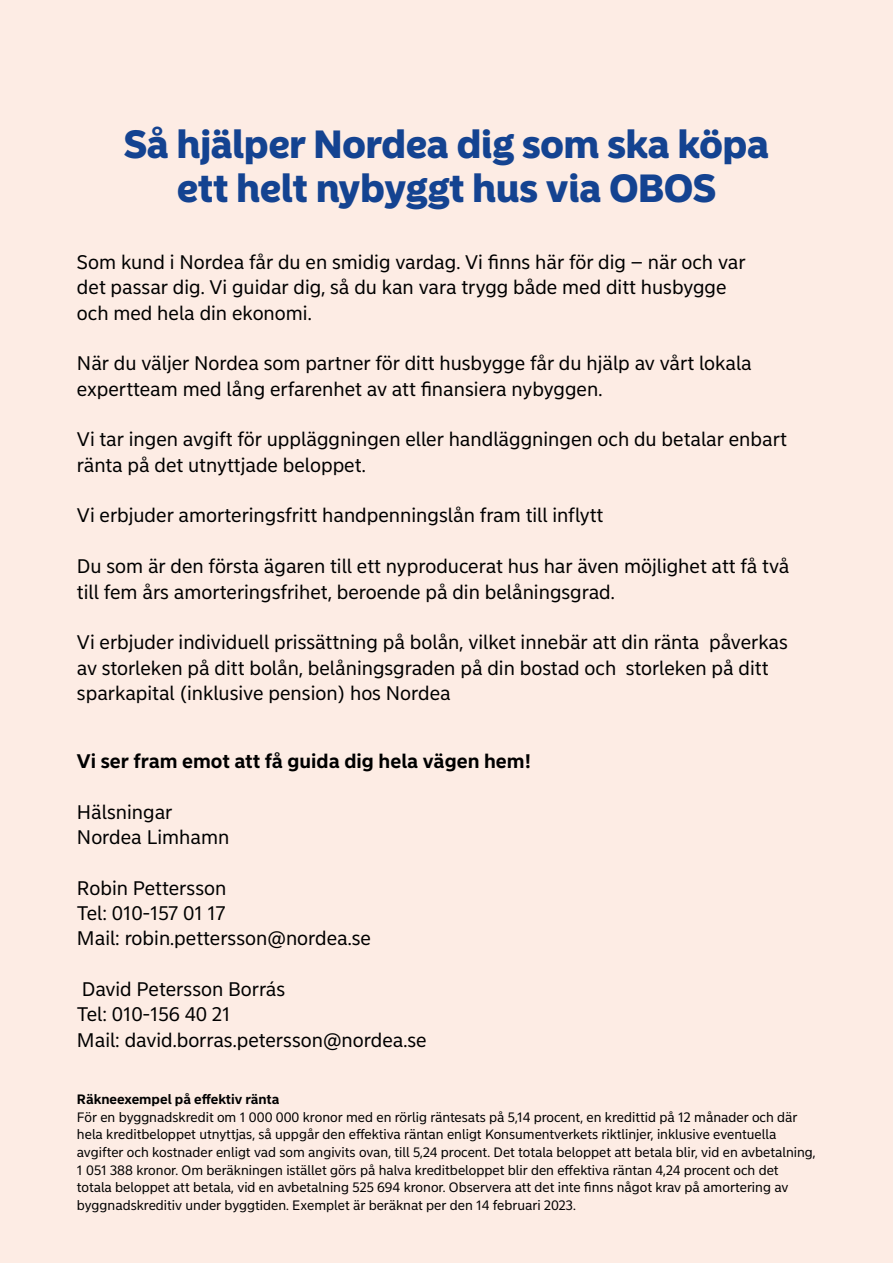
<style>
.page{position:relative;width:893px;height:1263px;background:#fdece4}
.page>*{position:absolute;margin:0;border:0;box-sizing:border-box;transform-origin:0 0}
.t1{font:900 39px "Nordea Sans Large";color:#144391}
.t2{font:19.5px/25.3px "Nordea Sans Small";color:#000}
.t3{font:700 19.5px "Nordea Sans Small";color:#000}
.t4{font:13.5px/17.5px "Nordea Sans Small";color:#000}
.t5{font:700 13.5px "Nordea Sans Small";color:#000}
</style>
<div class="page">
<p class="t1" style="left:124px;top:120px;width:646px">Så hjälper Nordea dig som ska köpa</p>
<p class="t1" style="left:177px;top:164px;width:540px">ett helt nybyggt hus via OBOS</p>
<p class="t2" style="left:77px;top:250px;width:670px">Som kund i Nordea får du en smidig vardag. Vi finns här för dig – när och var</p>
<p class="t2" style="left:77px;top:275px;width:651px">det passar dig. Vi guidar dig, så du kan vara trygg både med ditt husbygge</p>
<p class="t2" style="left:77px;top:300px;width:236px">och med hela din ekonomi.</p>
<p class="t2" style="left:77px;top:351px;width:676px">När du väljer Nordea som partner för ditt husbygge får du hjälp av vårt lokala expertteam med lång erfarenhet av att finansiera nybyggen.</p>
<p class="t2" style="left:77px;top:427px;width:711px">Vi tar ingen avgift för uppläggningen eller handläggningen och du betalar enbart ränta på det utnyttjade beloppet.</p>
<p class="t2" style="left:77px;top:503px;width:528px">Vi erbjuder amorteringsfritt handpenningslån fram till inflytt</p>
<p class="t2" style="left:77px;top:554px;width:714px">Du som är den första ägaren till ett nyproducerat hus har även möjlighet att få två</p>
<p class="t2" style="left:77px;top:579px;width:539px">till fem års amorteringsfrihet, beroende på din belåningsgrad.</p>
<p class="t2" style="left:77px;top:630px;width:712px">Vi erbjuder individuell prissättning på bolån, vilket innebär att din ränta påverkas av storleken på ditt bolån, belåningsgraden på din bostad och storleken på ditt sparkapital (inklusive pension) hos Nordea</p>
<p class="t3" style="left:77px;top:749px;width:456px">Vi ser fram emot att få guida dig hela vägen hem!</p>
<p class="t2" style="left:77px;top:799px;width:97px">Hälsningar</p>
<p class="t2" style="left:77px;top:825px;width:154px">Nordea Limhamn</p>
<p class="t2" style="left:77px;top:875px;width:151px">Robin Pettersson</p>
<p class="t2" style="left:77px;top:901px;width:150px">Tel: 010-157 01 17</p>
<p class="t2" style="left:77px;top:926px;width:295px">Mail: robin.pettersson@nordea.se</p>
<p class="t2" style="left:82px;top:977px;width:205px">David Petersson Borrás</p>
<p class="t2" style="left:77px;top:1002px;width:155px">Tel: 010-156 40 21</p>
<p class="t2" style="left:77px;top:1027px;width:351px">Mail: david.borras.petersson@nordea.se</p>
<p class="t5" style="left:77px;top:1091px;width:204px">Räkneexempel på effektiv ränta</p>
<p class="t4" style="left:77px;top:1108px;width:740px">För en byggnadskredit om 1 000 000 kronor med en rörlig räntesats på 5,14 procent, en kredittid på 12 månader och där hela kreditbeloppet utnyttjas, så uppgår den effektiva räntan enligt Konsumentverkets riktlinjer, inklusive eventuella avgifter och kostnader enligt vad som angivits ovan, till 5,24 procent. Det totala beloppet att betala blir, vid en avbetalning, 1 051 388 kronor. Om beräkningen istället görs på halva kreditbeloppet blir den effektiva räntan 4,24 procent och det totala beloppet att betala, vid en avbetalning 525 694 kronor. Observera att det inte finns något krav på amortering av byggnadskreditiv under byggtiden. Exemplet är beräknat per den 14 februari 2023.</p>
</div>
